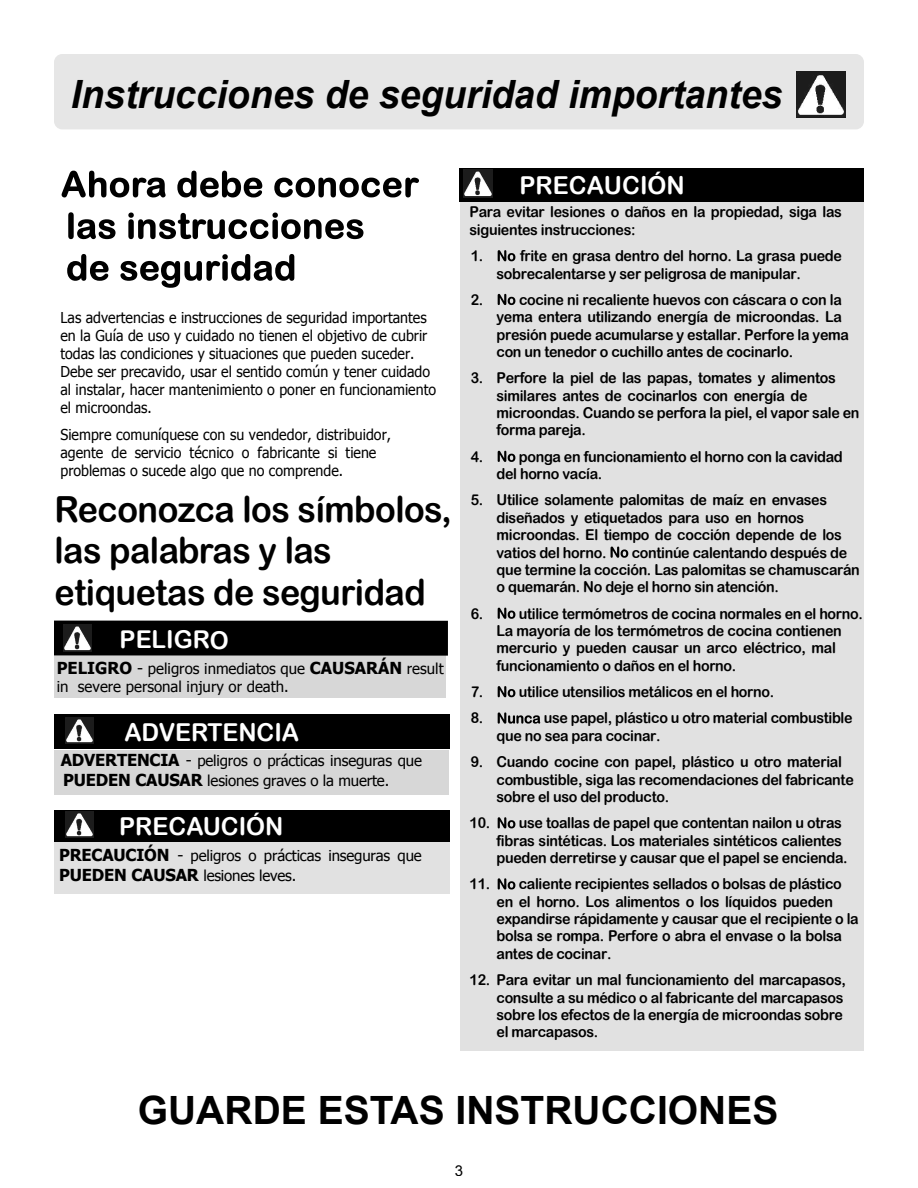
<style>
.page{position:relative;width:918px;height:1188px;background:#fff}
.page>*{position:absolute;margin:0;border:0;box-sizing:border-box;transform-origin:0 0}
.t1{font:italic 700 39px "Arial";color:#000;scale:.96 1}
.t2{font:700 39px "Arial";color:#000}
.t3{font:36px/41.7px "Arial Rounded MT Bold";letter-spacing:-.015em;color:#000;scale:.95 1}
.t4{font:24.75px "Arial Rounded MT Bold";color:#fff}
.t5{font:24.6px "Arial Rounded MT Bold";color:#fff}
.t6{font:15px/17.4px "Arial Rounded MT Bold";letter-spacing:-.025em;color:#000;scale:.95 1}
.t7{font:15px/18.1px "Tahoma";color:#000;scale:.95 1}
.t8{font:15px/20px "Tahoma";color:#000}
.t9{font:15px "Arial";color:#000}
.s1{font-weight:700;font-size:16.5px}
.s2{font-size:16.5px}
</style>
<div class="page">
<div style="left:54px;top:54px;width:810px;height:75px;background:#e6e6e6;border-radius:8px"></div>
<svg style="left:62px;top:171px;width:104px;height:26px"></svg>
<svg style="left:177px;top:171px;width:85px;height:26px"></svg>
<svg style="left:274px;top:178px;width:145px;height:19px"></svg>
<svg style="left:68px;top:212px;width:48px;height:27px"></svg>
<svg style="left:128px;top:213px;width:235px;height:26px"></svg>
<svg style="left:67px;top:254px;width:42px;height:27px"></svg>
<svg style="left:120px;top:254px;width:174px;height:34px"></svg>
<img style="left:796px;top:71px;width:49px;height:46px">
<div style="left:54px;top:621px;width:394px;height:35px;background:#000"></div>
<img style="left:64px;top:625px;width:28px;height:26px">
<div style="left:54px;top:655px;width:392px;height:43px;background:#d7d7d7"></div>
<div style="left:460px;top:201px;width:404px;height:849px;background:#e1e1e1"></div>
<div style="left:54px;top:750px;width:394px;height:44px;background:#d7d7d7"></div>
<div style="left:54px;top:714px;width:395px;height:35px;background:#000"></div>
<img style="left:66px;top:717px;width:27px;height:27px">
<div style="left:54px;top:842px;width:396px;height:52px;background:#e1e1e1"></div>
<div style="left:54px;top:810px;width:395px;height:32px;background:#000"></div>
<img style="left:66px;top:811px;width:27px;height:27px">
<div style="left:459px;top:168px;width:405px;height:34px;background:#000"></div>
<img style="left:464px;top:170px;width:29px;height:27px">
<h1 class="t1" style="left:71px;top:79px;width:743px">Instrucciones de seguridad importantes</h1>
<p class="t7" style="left:60px;top:309px;width:397px">Las advertencias e instrucciones de seguridad importantes en la Guía de uso y cuidado no tienen el objetivo de cubrir todas las condiciones y situaciones que pueden suceder.<br>Debe ser precavido, usar el sentido común y tener cuidado al instalar, hacer mantenimiento o poner en funcionamiento el microondas.</p>
<p class="t7" style="left:60px;top:427px;width:350px">Siempre comuníquese con su vendedor, distribuidor, agente de servicio técnico o fabricante si tiene problemas o sucede algo que no comprende.</p>
<h2 class="t3" style="left:55px;top:492px;width:420px">Reconozca los símbolos, las palabras y las etiquetas de seguridad</h2>
<h3 class="t5" style="left:120px;top:631px;width:111px">PELIGRO</h3>
<p class="t8" style="left:57px;top:660px;width:388px;line-height:18.5px"><span class="s1">PELIGRO</span> <span class="s2">-</span> peligros inmediatos que <span class="s1">CAUSARÁN</span> result in severe personal injury or death.</p>
<h3 class="t4" style="left:124px;top:723px;width:176px">ADVERTENCIA</h3>
<p class="t8" style="left:61px;top:752px;width:363px"><span class="s1">ADVERTENCIA</span> <span class="s2">-</span> peligros o prácticas inseguras que<br><span class="s1">PUEDEN CAUSAR</span> lesiones graves o la muerte.</p>
<h3 class="t4" style="left:119px;top:817px;width:166px">PRECAUCIÓN</h3>
<p class="t8" style="left:59px;top:847px;width:364px"><span class="s1">PRECAUCIÓN</span> <span class="s2">-</span> peligros o prácticas inseguras que<br><span class="s1">PUEDEN CAUSAR</span> lesiones leves.</p>
<h3 class="t4" style="left:520px;top:176px;width:167px">PRECAUCIÓN</h3>
<p class="t6" style="left:470px;top:205px;width:393px">Para evitar lesiones o daños en la propiedad, siga las siguientes instrucciones:</p>
<p class="t6" style="left:471px;top:249px;width:15px">1.</p>
<p class="t6" style="left:497px;top:249px;width:365px;text-indent:24px">frite en grasa dentro del horno. La grasa puede sobrecalentarse y ser peligrosa de manipular.</p>
<p class="t6" style="left:497px;top:292px;width:372px;text-indent:-26px">2. cocine ni recaliente huevos con cáscara o con la yema entera utilizando energía de microondas. La presión puede acumularse y estallar. Perfore la yema con un tenedor o cuchillo antes de cocinarlo.</p>
<p class="t6" style="left:497px;top:371px;width:384px;text-indent:-26px">3. Perfore la piel de las papas, tomates y alimentos similares antes de cocinarlos con energía de microondas. Cuando se perfora la piel, el vapor sale en forma pareja.</p>
<p class="t6" style="left:497px;top:449px;width:366px;text-indent:-26px">4. ponga en funcionamiento el horno con la cavidad del horno vacía.</p>
<p class="t6" style="left:497px;top:493px;width:365px;text-indent:-26px">5. Utilice solamente palomitas de maíz en envases diseñados y etiquetados para uso en hornos microondas. El tiempo de cocción depende de los vatios del horno.</p>
<p class="t6" style="left:497px;top:545px;width:384px;text-indent:135px">continúe calentando después de que termine la cocción. Las palomitas se chamuscarán o quemarán. No deje el horno sin atención.</p>
<p class="t6" style="left:497px;top:606px;width:387px;text-indent:-26px">6. utilice termómetros de cocina normales en el horno.<br>La mayoría de los termómetros de cocina contienen mercurio y pueden causar un arco eléctrico, mal funcionamiento o daños en el horno.</p>
<p class="t6" style="left:471px;top:680px;width:321px;line-height:26.4px">7. utilice utensilios metálicos en el horno.<br>8.</p>
<p class="t6" style="left:497px;top:711px;width:376px;text-indent:47px">use papel, plástico u otro material combustible que no sea para cocinar.</p>
<p class="t6" style="left:497px;top:755px;width:378px;text-indent:-26px">9. Cuando cocine con papel, plástico u otro material combustible, siga las recomendaciones del fabricante sobre el uso del producto.</p>
<p class="t6" style="left:497px;top:816px;width:371px;text-indent:-27px">10. use toallas de papel que contentan nailon u otras fibras sintéticas. Los materiales sintéticos calientes pueden derretirse y causar que el papel se encienda.</p>
<p class="t6" style="left:497px;top:877px;width:383px;text-indent:-27px">11. caliente recipientes sellados o bolsas de plástico en el horno. Los alimentos o los líquidos pueden expandirse rápidamente y causar que el recipiente o la bolsa se rompa. Perfore o abra el envase o la bolsa antes de cocinar.</p>
<p class="t6" style="left:497px;top:973px;width:369px;text-indent:-27px">12. Para evitar un mal funcionamiento del marcapasos, consulte a su médico o al fabricante del marcapasos sobre los efectos de la energía de microondas sobre el marcapasos.</p>
<h1 class="t2" style="left:138px;top:1095px;width:642px">GUARDE ESTAS INSTRUCCIONES</h1>
<p class="t9" style="left:455px;top:1165px;width:10px">3</p>
</div>
